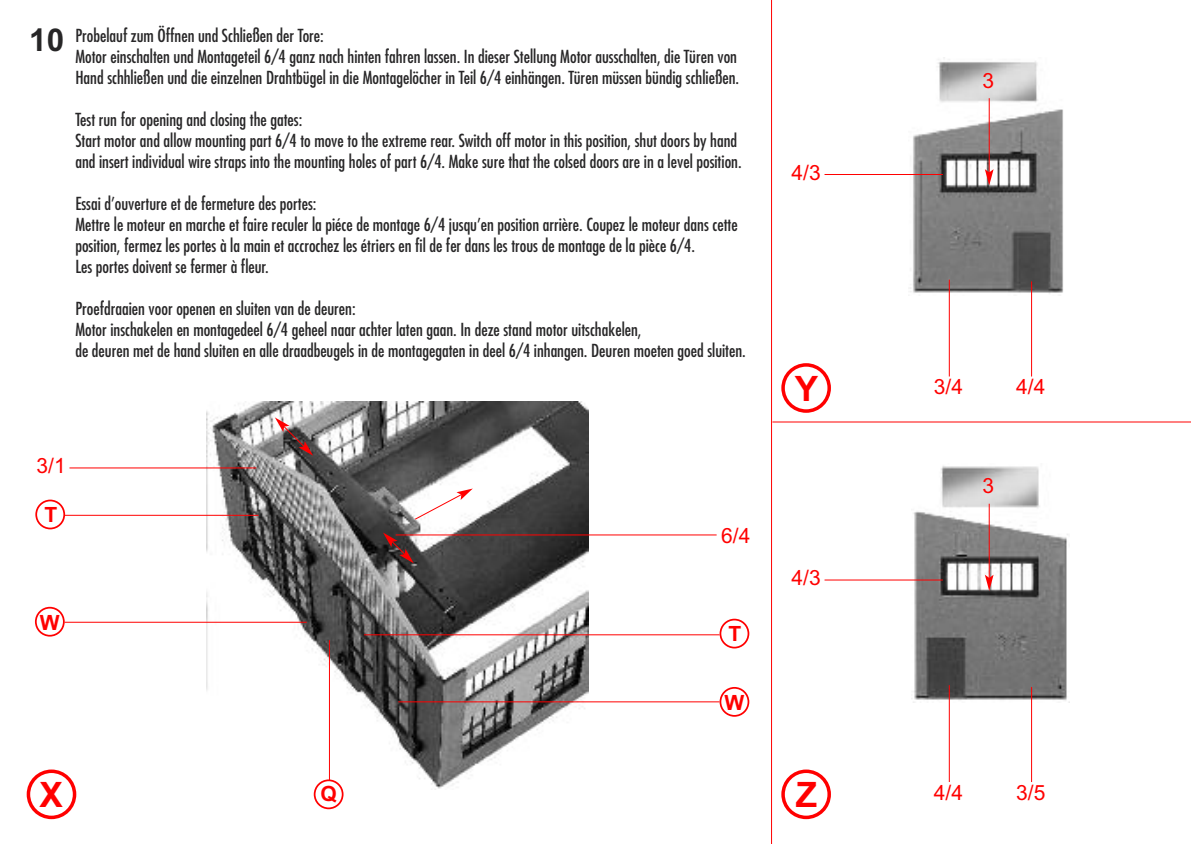
<style>
.page{position:relative;width:1191px;height:844px;background:#fff}
.page>*{position:absolute;margin:0;border:0;box-sizing:border-box;transform-origin:0 0}
.t1{font:700 35px "Arial";color:#f00}
.t2{font:700 31.5px "Arial";color:#272627}
.t3{font:21px "Arial";color:#f00}
.t4{font:700 21px "Arial";color:#f00}
.t5{font:condensed 17.5px/21px "Futura Std";color:#272627}
</style>
<div class="page">
<img style="left:206px;top:401px;width:382px;height:388px">
<img style="left:909px;top:57px;width:154px;height:239px">
<img style="left:911px;top:466px;width:157px;height:236px">
<hr style="left:771px;top:0;width:1px;height:843px;background:#f00">
<hr style="left:772px;top:421px;width:419px;height:1px;background:#f00">
<svg style="left:314px;top:779px;width:29px;height:30px"></svg>
<svg style="left:35px;top:499px;width:30px;height:30px"></svg>
<svg style="left:719px;top:618px;width:30px;height:30px"></svg>
<svg style="left:35px;top:606px;width:30px;height:30px"></svg>
<svg style="left:719px;top:687px;width:30px;height:29px"></svg>
<hr style="left:396px;top:534px;width:320px;height:1px;background:#f00">
<hr style="left:69px;top:467px;width:187px;height:1px;background:#f00">
<hr style="left:824px;top:174px;width:119px;height:1px;background:#f00">
<hr style="left:64px;top:514px;width:195px;height:1px;background:#f00">
<hr style="left:1031px;top:281px;width:1px;height:95px;background:#f00">
<hr style="left:949px;top:279px;width:1px;height:97px;background:#f00">
<hr style="left:329px;top:640px;width:1px;height:140px;background:#f00">
<hr style="left:364px;top:634px;width:355px;height:1px;background:#f00">
<hr style="left:398px;top:701px;width:321px;height:1px;background:#f00">
<hr style="left:64px;top:621px;width:243px;height:1px;background:#f00">
<svg style="left:275px;top:417px;width:38px;height:38px"></svg>
<svg style="left:383px;top:532px;width:31px;height:31px"></svg>
<svg style="left:414px;top:488px;width:59px;height:32px"></svg>
<svg style="left:27px;top:769px;width:49px;height:50px"></svg>
<svg style="left:781px;top:363px;width:50px;height:49px"></svg>
<svg style="left:781px;top:769px;width:50px;height:50px"></svg>
<hr style="left:988px;top:98px;width:1px;height:74px;background:#f00">
<svg style="left:984px;top:169px;width:9px;height:16px"></svg>
<hr style="left:824px;top:579px;width:119px;height:1px;background:#f00">
<hr style="left:1031px;top:686px;width:1px;height:95px;background:#f00">
<hr style="left:949px;top:685px;width:1px;height:96px;background:#f00">
<hr style="left:988px;top:503px;width:1px;height:74px;background:#f00">
<svg style="left:984px;top:574px;width:9px;height:16px"></svg>
<h2 class="t2" style="left:29px;top:22px;width:37px">10</h2>
<p class="t5" style="left:75px;top:26px;width:665px">Probelauf zum Öffnen und Schließen der Tore:<br>Motor einschalten und Montageteil 6/4 ganz nach hinten fahren lassen. In dieser Stellung Motor ausschalten, die Türen von<br>Hand schhließen und die einzelnen Drahtbügel in die Montagelöcher in Teil 6/4 einhängen. Türen müssen bündig schließen.</p>
<p class="t5" style="left:75px;top:110px;width:667px">Test run for opening and closing the gates:<br>Start motor and allow mounting part 6/4 to move to the extreme rear. Switch off motor in this position, shut doors by hand and insert individual wire straps into the mounting holes of part 6/4. Make sure that the colsed doors are in a level position.</p>
<p class="t5" style="left:75px;top:194px;width:664px">Essai d’ouverture et de fermeture des portes:<br>Mettre le moteur en marche et faire reculer la piéce de montage 6/4 jusqu’en position arrière. Coupez le moteur dans cette position, fermez les portes à la main et accrochez les étriers en fil de fer dans les trous de montage de la pièce 6/4.<br>Les portes doivent se fermer à fleur.</p>
<p class="t5" style="left:75px;top:299px;width:672px">Proefdraaien voor openen en sluiten van de deuren:<br>Motor inschakelen en montagedeel 6/4 geheel naar achter laten gaan. In deze stand motor uitschakelen,<br>de deuren met de hand sluiten en alle draadbeugels in de montagegaten in deel 6/4 inhangen. Deuren moeten goed sluiten.</p>
<p class="t3" style="left:36px;top:453px;width:31px">3/1</p>
<p class="t4" style="left:44px;top:502px;width:14px">T</p>
<p class="t4" style="left:40px;top:609px;width:21px">W</p>
<h1 class="t1" style="left:39px;top:773px;width:25px">X</h1>
<p class="t4" style="left:320px;top:781px;width:18px">Q</p>
<p class="t3" style="left:721px;top:523px;width:31px">6/4</p>
<p class="t4" style="left:728px;top:621px;width:14px">T</p>
<p class="t4" style="left:724px;top:690px;width:21px">W</p>
<p class="t3" style="left:791px;top:160px;width:31px">4/3</p>
<h1 class="t1" style="left:795px;top:368px;width:25px">Y</h1>
<p class="t3" style="left:791px;top:565px;width:31px">4/3</p>
<h1 class="t1" style="left:795px;top:773px;width:23px">Z</h1>
<p class="t3" style="left:982px;top:68px;width:13px">3</p>
<p class="t3" style="left:934px;top:375px;width:31px">3/4</p>
<p class="t3" style="left:1016px;top:375px;width:31px">4/4</p>
<p class="t3" style="left:982px;top:473px;width:13px">3</p>
<p class="t3" style="left:934px;top:780px;width:31px">4/4</p>
<p class="t3" style="left:1016px;top:780px;width:31px">3/5</p>
</div>
